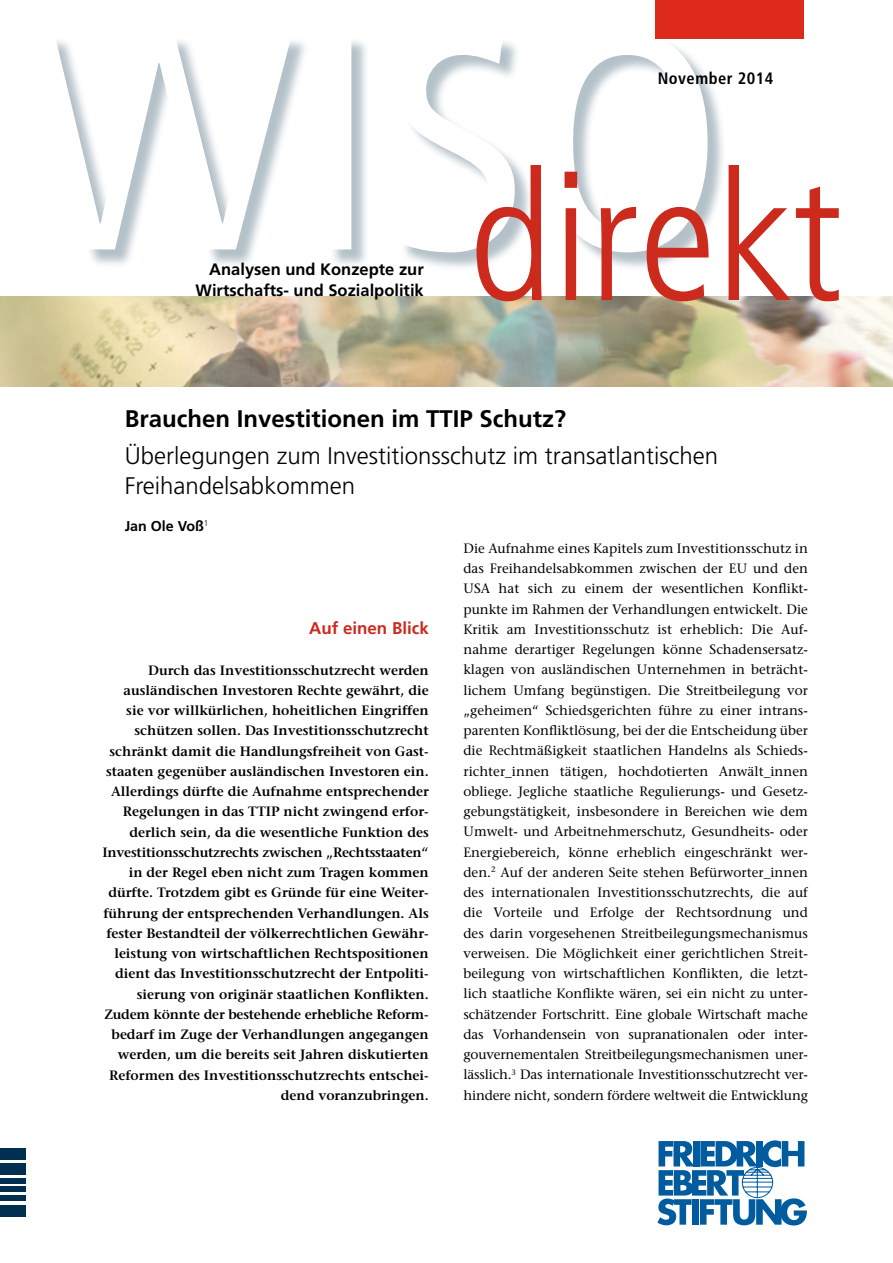
<style>
.page{position:relative;width:893px;height:1263px;background:#fff}
.page>*{position:absolute;margin:0;border:0;box-sizing:border-box;transform-origin:0 0}
.t1{font:300 condensed 180px "Frutiger";color:#cb2a1d}
.t2{font:300 24px/30px "Frutiger";color:#000}
.t3{font:700 24px "Frutiger";color:#000}
.t4{font:700 16.95px "Frutiger";color:#cb2a1d}
.t5{font:700 16.5px/21px "Frutiger";color:#000;text-align:right}
.t6{font:700 condensed 16.5px "Frutiger";letter-spacing:.03em;color:#000}
.t7{font:700 14.25px "Frutiger";color:#000}
.t8{font:13.5px/20.2px "Stone Serif";letter-spacing:-.015em;color:#000;text-align:justify}
.t9{font:600 13.5px/20.2px "Stone Serif";color:#000;text-align:right}
</style>
<div class="page">
<svg style="left:657px;top:1140px;width:150px;height:85px"></svg>
<div style="left:0;top:1149px;width:26px;height:11px;background:#002f52"></div>
<div style="left:0;top:1206px;width:26px;height:11px;background:#002f52"></div>
<div style="left:0;top:1164px;width:26px;height:11px;background:#002f52"></div>
<hr style="left:0;top:1179px;width:26px;height:4px;background:#002f52">
<div style="left:0;top:1187px;width:26px;height:5px;background:#002f52"></div>
<hr style="left:0;top:1196px;width:26px;height:4px;background:#002f52">
<img style="left:0;top:296px;width:893px;height:91px">
<div style="left:0;top:1148px;width:26px;height:11px;background:#002f52"></div>
<div style="left:0;top:1205px;width:26px;height:11px;background:#002f52"></div>
<div style="left:0;top:1163px;width:26px;height:11px;background:#002f52"></div>
<hr style="left:0;top:1178px;width:26px;height:4px;background:#002f52">
<hr style="left:0;top:1195px;width:26px;height:4px;background:#002f52">
<div style="left:32px;top:35px;width:694px;height:236px;background:#9cadb7;opacity:.75"></div>
<svg style="left:32px;top:35px;width:676px;height:217px"></svg>
<div style="left:655px;top:0;width:149px;height:38px;background:#dd2a1b"></div>
<p class="t5" style="left:196px;top:259px;width:230px">Analysen und Konzepte zur<br>Wirtschafts- und Sozialpolitik</p>
<p class="t6" style="left:658px;top:69px;width:117px">November 2014</p>
<h1 class="t1" style="left:469px;top:136px;width:375px">direkt</h1>
<h2 class="t3" style="left:125px;top:404px;width:443px">Brauchen Investitionen im TTIP Schutz?</h2>
<h2 class="t2" style="left:125px;top:441px;width:595px">Überlegungen zum Investitionsschutz im transatlantischen<br>Freihandelsabkommen</h2>
<p class="t7" style="left:125px;top:517px;width:85px">Jan Ole Voß<sup>1</sup></p>
<p class="t4" style="left:309px;top:618px;width:121px">Auf einen Blick</p>
<p class="t9" style="left:102px;top:660px;width:328px">Durch das Investitionsschutzrecht werden ausländischen Investoren Rechte gewährt, die<br>sie vor willkürlichen, hoheitlichen Eingriffen schützen sollen. Das Investitionsschutzrecht schränkt damit die Handlungsfreiheit von Gast&shy;staaten gegenüber ausländischen Investoren ein.<br>Allerdings dürfte die Aufnahme entsprechender Regelungen in das TTIP nicht zwingend erfor&shy;derlich sein, da die wesentliche Funktion des Investitionsschutzrechts zwischen „Rechtsstaaten“ in der Regel eben nicht zum Tragen kommen dürfte. Trotzdem gibt es Gründe für eine Weiter&shy;führung der entsprechenden Verhandlungen. Als fester Bestandteil der völkerrechtlichen Gewähr&shy;leistung von wirtschaftlichen Rechtspositionen dient das Investitionsschutzrecht der Entpoliti&shy;sierung von originär staatlichen Konflikten.<br>Zudem könnte der bestehende erhebliche Reform&shy;bedarf im Zuge der Verhandlungen angegangen werden, um die bereits seit Jahren diskutierten Reformen des Investitionsschutzrechts entschei&shy;dend voranzubringen.</p>
<p class="t8" style="left:463px;top:538px;width:346px">Die Aufnahme eines Kapitels zum Investitionsschutz in das Freihandelsabkommen zwischen der EU und den USA hat sich zu einem der wesentlichen Konflikt&shy;punkte im Rahmen der Verhandlungen entwickelt. Die Kritik am Investitionsschutz ist erheblich: Die Auf&shy;nahme derartiger Regelungen könne Schadensersatz&shy;klagen von ausländischen Unternehmen in beträcht&shy;lichem Umfang begünstigen. Die Streitbeilegung vor „geheimen“ Schiedsgerichten führe zu einer intrans&shy;parenten Konfliktlösung, bei der die Entscheidung über die Rechtmäßigkeit staatlichen Handelns als Schieds&shy;richter_innen tätigen, hochdotierten Anwält_innen obliege. Jegliche staatliche Regulierungs- und Gesetz&shy;gebungstätigkeit, insbesondere in Bereichen wie dem Umwelt- und Arbeitnehmerschutz, Gesundheits- oder Energiebereich, könne erheblich eingeschränkt wer&shy;den.<sup>2</sup> Auf der anderen Seite stehen Befürworter_innen des internationalen Investitionsschutzrechts, die auf die Vorteile und Erfolge der Rechtsordnung und des darin vorgesehenen Streitbeilegungsmechanismus verweisen. Die Möglichkeit einer gerichtlichen Streit&shy;beilegung von wirtschaftlichen Konflikten, die letzt&shy;lich staatliche Konflikte wären, sei ein nicht zu unter&shy;schätzender Fortschritt. Eine globale Wirtschaft mache das Vorhandensein von supranationalen oder inter&shy;gouvernementalen Streitbeilegungsmechanismen uner&shy;lässlich.<sup>3</sup> Das internationale Investitionsschutzrecht ver&shy;hindere nicht, sondern fördere weltweit die Entwicklung</p>
</div>
